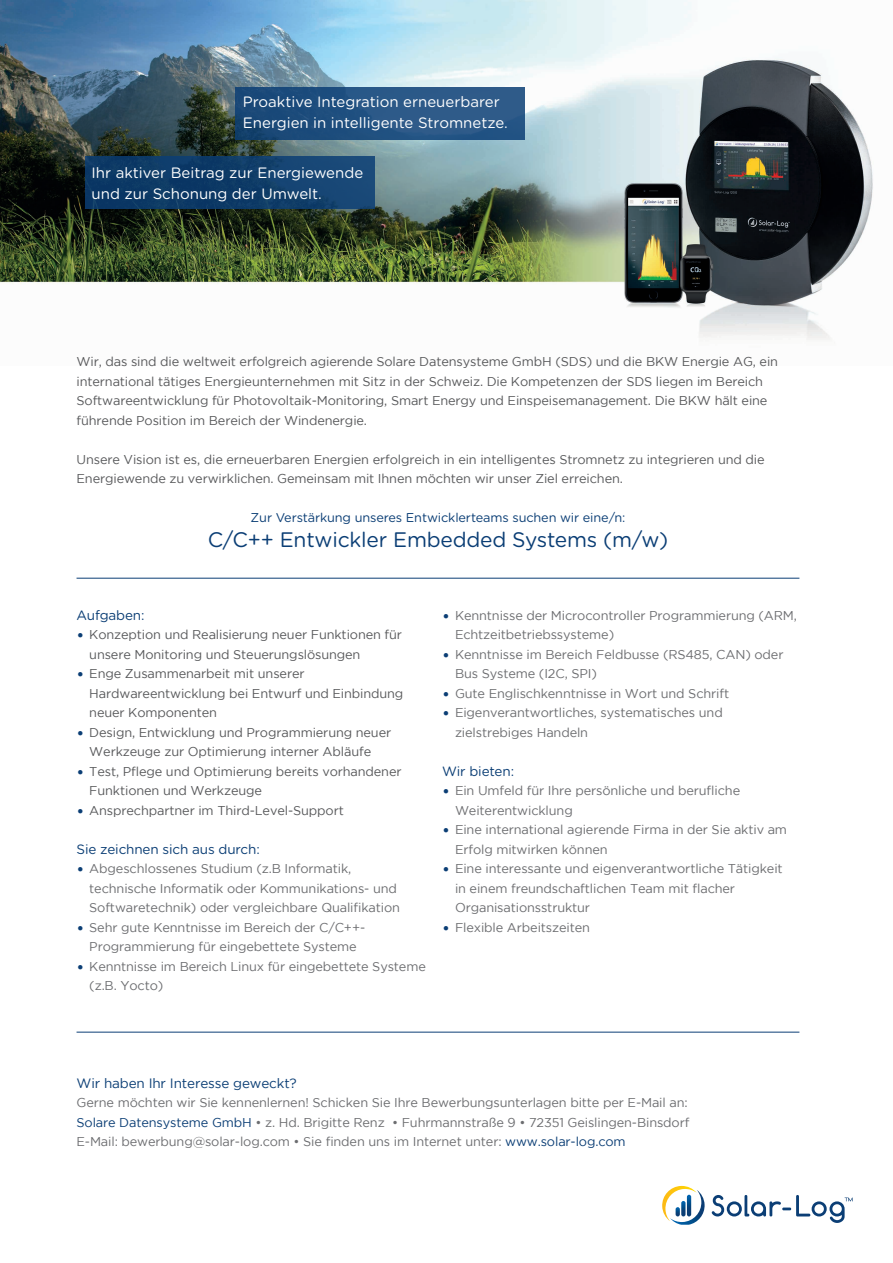
<style>
.page{position:relative;width:893px;height:1263px;background:#fff}
.page>*{position:absolute;margin:0;border:0;box-sizing:border-box;transform-origin:0 0}
.t1{font:21px "Gotham Rounded";letter-spacing:-.01em;color:#0b3e75}
.t2{font:15px/21px "Gotham Rounded";color:#fff}
.t3{font:13.5px "Gotham Rounded";letter-spacing:-.01em;color:#0b3e75}
.t4{font:13.5px "Gotham";letter-spacing:-.01em;color:#0b3e75}
.t5{font:12.75px/19.5px "Gotham";letter-spacing:-.01em;color:#6c6d70}
.t6{font:12.75px/19.5px "Gotham";letter-spacing:-.01em;color:#57585a}
.t7{font:12.75px "Gotham Rounded";letter-spacing:-.01em;color:#0b3e75}
.s1{font-size:16.5px;color:#0b3e75}
.s2{color:#0b3e75}
</style>
<div class="page">
<img style="left:0;top:0;width:873px;height:340px">
<svg style="left:235px;top:87px;width:289px;height:52px;background:#245281"></svg>
<div style="left:85px;top:156px;width:289px;height:52px;background:linear-gradient(to right,#083460,#184776)"></div>
<hr style="left:77px;top:578px;width:722px;height:1px;background:#0b3e75">
<hr style="left:77px;top:1032px;width:722px;height:1px;background:#0b3e75">
<svg style="left:712px;top:1195px;width:141px;height:28px"></svg>
<svg style="left:662px;top:1186px;width:43px;height:39px"></svg>
<p class="t2" style="left:243px;top:91px;width:267px">Proaktive Integration erneuerbarer<br>Energien in intelligente Stromnetze.</p>
<p class="t2" style="left:92px;top:161px;width:273px">Ihr aktiver Beitrag zur Energiewende und zur Schonung der Umwelt.</p>
<p class="t6" style="left:77px;top:352px;width:703px">Wir, das sind die weltweit erfolgreich agierende Solare Datensysteme GmbH (SDS) und die BKW Energie AG, ein international tätiges Energieunternehmen mit Sitz in der Schweiz. Die Kompetenzen der SDS liegen im Bereich Softwareentwicklung für Photovoltaik-Monitoring, Smart Energy und Einspeisemanagement. Die BKW hält eine führende Position im Bereich der Windenergie.</p>
<p class="t6" style="left:77px;top:449px;width:690px">Unsere Vision ist es, die erneuerbaren Energien erfolgreich in ein intelligentes Stromnetz zu integrieren und die<br>Energiewende zu verwirklichen. Gemeinsam mit Ihnen möchten wir unser Ziel erreichen.</p>
<p class="t7" style="left:251px;top:509px;width:376px">Zur Verstärkung unseres Entwicklerteams suchen wir eine/n:</p>
<h1 class="t1" style="left:208px;top:525px;width:462px">C/C++ Entwickler Embedded Systems (m/w)</h1>
<p class="t3" style="left:77px;top:605px;width:70px">Aufgaben:</p>
<p class="t6" style="left:89px;top:625px;width:314px;text-indent:-13px"><span class="s1">•</span> Konzeption und Realisierung neuer Funktionen für unsere Monitoring und Steuerungslösungen</p>
<p class="t6" style="left:89px;top:664px;width:316px;text-indent:-13px"><span class="s1">•</span> Enge Zusammenarbeit mit unserer<br>Hardwareentwicklung bei Entwurf und Einbindung neuer Komponenten</p>
<p class="t6" style="left:77px;top:722px;width:316px;text-align:center"><span class="s1">•</span> Design, Entwicklung und Programmierung neuer<br>Werkzeuge zur Optimierung interner Abläufe</p>
<p class="t6" style="left:89px;top:761px;width:314px;text-indent:-13px"><span class="s1">•</span> Test, Pflege und Optimierung bereits vorhandener<br>Funktionen und Werkzeuge</p>
<p class="t6" style="left:77px;top:800px;width:269px"><span class="s1">•</span> Ansprechpartner im Third-Level-Support</p>
<p class="t3" style="left:77px;top:839px;width:185px">Sie zeichnen sich aus durch:</p>
<p class="t5" style="left:89px;top:859px;width:312px;text-indent:-13px"><span class="s1">•</span> Abgeschlossenes Studium (z.B Informatik, technische Informatik oder Kommunikations- und<br>Softwaretechnik) oder vergleichbare Qualifikation</p>
<p class="t5" style="left:77px;top:917px;width:290px;text-align:center"><span class="s1">•</span> Sehr gute Kenntnisse im Bereich der C/C++-<br>Programmierung für eingebettete Systeme</p>
<p class="t5" style="left:89px;top:956px;width:338px;text-indent:-13px"><span class="s1">•</span> Kenntnisse im Bereich Linux für eingebettete Systeme (z.B. Yocto)</p>
<p class="t5" style="left:455px;top:605px;width:344px;text-indent:-13px"><span class="s1">•</span> Kenntnisse der Microcontroller Programmierung (ARM,<br>Echtzeitbetriebssysteme)</p>
<p class="t5" style="left:455px;top:644px;width:330px;text-indent:-13px"><span class="s1">•</span> Kenntnisse im Bereich Feldbusse (RS485, CAN) oder<br>Bus Systeme (I2C, SPI)</p>
<p class="t5" style="left:442px;top:683px;width:288px"><span class="s1">•</span> Gute Englischkenntnisse in Wort und Schrift</p>
<p class="t5" style="left:455px;top:703px;width:269px;text-indent:-13px"><span class="s1">•</span> Eigenverantwortliches, systematisches und zielstrebiges Handeln</p>
<p class="t3" style="left:442px;top:761px;width:73px">Wir bieten:</p>
<p class="t5" style="left:455px;top:781px;width:287px;text-indent:-13px"><span class="s1">•</span> Ein Umfeld für Ihre persönliche und berufliche<br>Weiterentwicklung</p>
<p class="t5" style="left:455px;top:820px;width:334px;text-indent:-13px"><span class="s1">•</span> Eine international agierende Firma in der Sie aktiv am<br>Erfolg mitwirken können</p>
<p class="t5" style="left:455px;top:859px;width:329px;text-indent:-13px"><span class="s1">•</span> Eine interessante und eigenverantwortliche Tätigkeit in einem freundschaftlichen Team mit flacher<br>Organisationsstruktur</p>
<p class="t5" style="left:442px;top:917px;width:149px"><span class="s1">•</span> Flexible Arbeitszeiten</p>
<p class="t4" style="left:77px;top:1075px;width:222px">Wir haben Ihr Interesse geweckt?</p>
<p class="t5" style="left:77px;top:1093px;width:614px">Gerne möchten wir Sie kennenlernen! Schicken Sie Ihre Bewerbungsunterlagen bitte per E-Mail an:<br><span class="s2">Solare Datensysteme GmbH</span> • z. Hd. Brigitte Renz • Fuhrmannstraße 9 • 72351 Geislingen-Binsdorf<br>E-Mail: bewerbung@solar-log.com • Sie finden uns im Internet unter: <span class="s2">www.solar-log.com</span></p>
</div>
